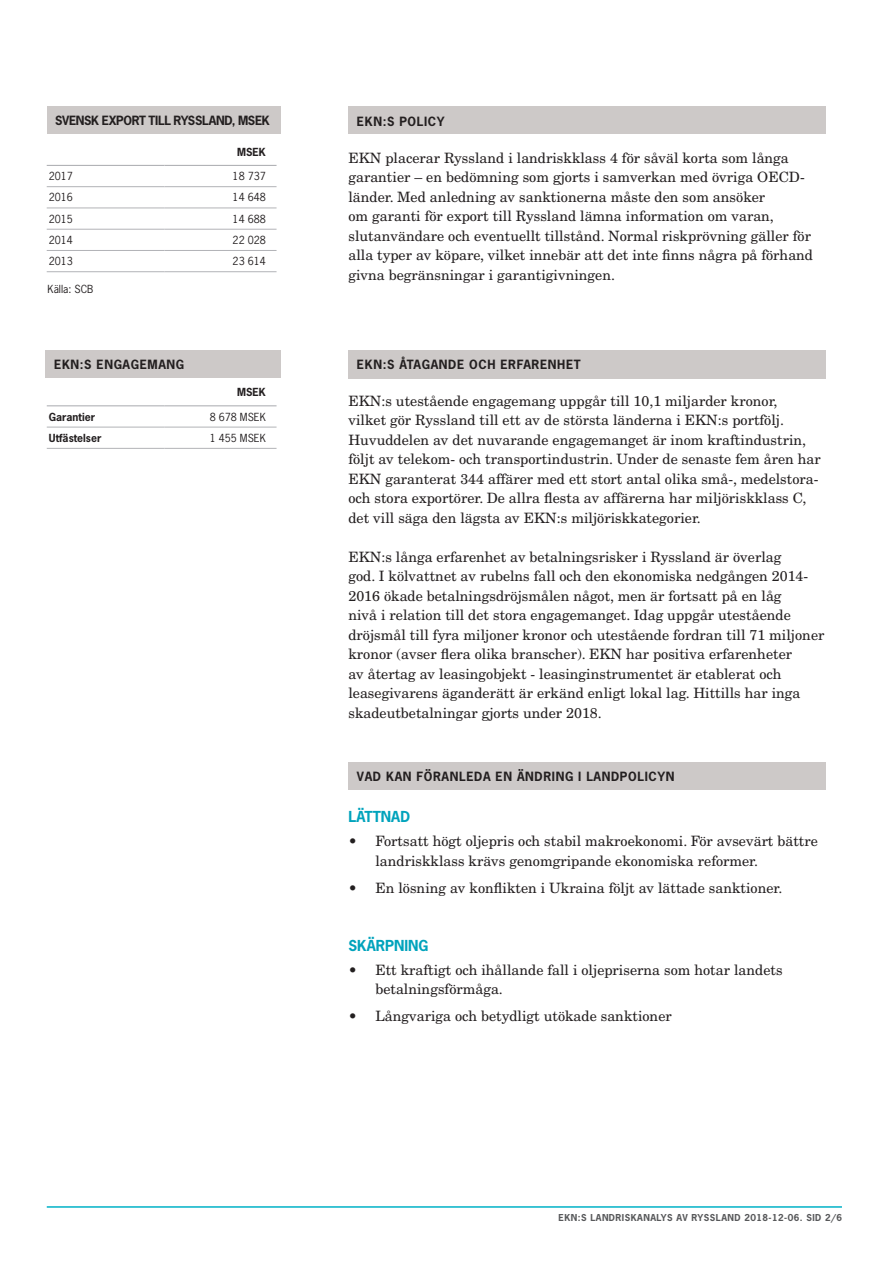
<style>
.page{position:relative;width:893px;height:1263px;background:#fff}
.page>*{position:absolute;margin:0;border:0;box-sizing:border-box;transform-origin:0 0}
.t1{font:14.25px/19.5px "New Century Schlbk LT Std";color:#231f20}
.t2{font:700 14.25px "News Gothic Std";color:#00a3bc}
.t3{font:700 12px "News Gothic Std";letter-spacing:.05em;color:#231f20}
.t4{font:700 12px "News Gothic Std";letter-spacing:-.03em;color:#231f20}
.Tabell_Bröd_Höger{font:10.5px "News Gothic Std";color:#231f20}
.Table_text_right_-_b{font:700 10.5px "News Gothic Std";color:#231f20}
.Tabell_Bröd____EKN14{font:10.5px "News Gothic Std";color:#231f20}
.t5{font:700 9px "News Gothic Std";letter-spacing:.05em;color:#57585a}
</style>
<div class="page">
<hr style="left:47px;top:1206px;width:795px;height:2px;background:#00b1c7">
<div style="left:48px;top:106px;width:233px;height:28px;background:#cdc9c8"></div>
<hr style="left:47px;top:186px;width:118px;height:1px;background:#b2b3b7">
<hr style="left:165px;top:186px;width:112px;height:1px;background:#b2b3b7">
<hr style="left:47px;top:165px;width:118px;height:1px;background:#b2b3b7">
<hr style="left:165px;top:165px;width:112px;height:1px;background:#b2b3b7">
<hr style="left:47px;top:208px;width:118px;height:1px;background:#b2b3b7">
<hr style="left:165px;top:208px;width:112px;height:1px;background:#b2b3b7">
<hr style="left:47px;top:229px;width:118px;height:1px;background:#b2b3b7">
<hr style="left:165px;top:229px;width:112px;height:1px;background:#b2b3b7">
<hr style="left:47px;top:250px;width:118px;height:1px;background:#b2b3b7">
<hr style="left:165px;top:250px;width:112px;height:1px;background:#b2b3b7">
<hr style="left:47px;top:271px;width:118px;height:1px;background:#b2b3b7">
<hr style="left:165px;top:271px;width:112px;height:1px;background:#b2b3b7">
<div style="left:46px;top:351px;width:235px;height:27px;background:#cdc9c8"></div>
<hr style="left:47px;top:405px;width:118px;height:1px;background:#b2b3b7">
<hr style="left:165px;top:405px;width:112px;height:1px;background:#b2b3b7">
<hr style="left:47px;top:427px;width:118px;height:1px;background:#b2b3b7">
<hr style="left:165px;top:427px;width:112px;height:1px;background:#b2b3b7">
<hr style="left:47px;top:448px;width:118px;height:1px;background:#b2b3b7">
<hr style="left:165px;top:448px;width:112px;height:1px;background:#b2b3b7">
<div style="left:348px;top:106px;width:478px;height:28px;background:#cdc9c8"></div>
<div style="left:348px;top:350px;width:478px;height:28px;background:#cdc9c8"></div>
<div style="left:348px;top:762px;width:478px;height:28px;background:#cdc9c8"></div>
<p class="t4" style="left:55px;top:113px;width:216px">SVENSK EXPORT TILL RYSSLAND, MSEK</p>
<p class="Table_text_right_-_b" style="left:237px;top:145px;width:30px">MSEK</p>
<p class="Tabell_Bröd____EKN14" style="left:49px;top:169px;width:26px">2017</p>
<p class="Tabell_Bröd_Höger" style="left:233px;top:169px;width:35px">18 737</p>
<p class="Tabell_Bröd____EKN14" style="left:49px;top:191px;width:26px">2016</p>
<p class="Tabell_Bröd_Höger" style="left:233px;top:191px;width:35px">14 648</p>
<p class="Tabell_Bröd____EKN14" style="left:49px;top:212px;width:26px">2015</p>
<p class="Tabell_Bröd_Höger" style="left:233px;top:212px;width:35px">14 688</p>
<p class="Tabell_Bröd____EKN14" style="left:49px;top:233px;width:26px">2014</p>
<p class="Tabell_Bröd_Höger" style="left:233px;top:233px;width:35px">22 028</p>
<p class="Tabell_Bröd____EKN14" style="left:49px;top:254px;width:26px">2013</p>
<p class="Tabell_Bröd_Höger" style="left:233px;top:254px;width:35px">23 614</p>
<p class="Tabell_Bröd_Höger" style="left:48px;top:282px;width:47px">Källa: SCB</p>
<p class="t3" style="left:54px;top:357px;width:132px">EKN:S ENGAGEMANG</p>
<p class="Table_text_right_-_b" style="left:237px;top:385px;width:30px">MSEK</p>
<p class="Table_text_right_-_b" style="left:49px;top:410px;width:48px">Garantier</p>
<p class="Tabell_Bröd_Höger" style="left:210px;top:410px;width:58px">8 678 MSEK</p>
<p class="Table_text_right_-_b" style="left:49px;top:431px;width:54px">Utfästelser</p>
<p class="Tabell_Bröd_Höger" style="left:210px;top:431px;width:58px">1 455 MSEK</p>
<p class="t3" style="left:357px;top:113px;width:89px">EKN:S POLICY</p>
<p class="t1" style="left:348px;top:148px;width:466px">EKN placerar Ryssland i landriskklass 4 för såväl korta som långa garantier – en bedömning som gjorts i samverkan med övriga OECD&shy;länder. Med anledning av sanktionerna måste den som ansöker<br>om garanti för export till Ryssland lämna information om varan, slutanvändare och eventuellt tillstånd. Normal riskprövning gäller för alla typer av köpare, vilket innebär att det inte finns några på förhand givna begränsningar i garantigivningen.</p>
<p class="t3" style="left:357px;top:357px;width:225px">EKN:S ÅTAGANDE OCH ERFARENHET</p>
<p class="t1" style="left:348px;top:391px;width:474px">EKN:s utestående engagemang uppgår till 10,1 miljarder kronor,<br>vilket gör Ryssland till ett av de största länderna i EKN:s portfölj.<br>Huvuddelen av det nuvarande engagemanget är inom kraftindustrin, följt av telekom- och transportindustrin. Under de senaste fem åren har EKN garanterat 344 affärer med ett stort antal olika små-, medelstora&shy;och stora exportörer. De allra flesta av affärerna har miljöriskklass C, det vill säga den lägsta av EKN:s miljöriskkategorier.</p>
<p class="t1" style="left:348px;top:547px;width:477px">EKN:s långa erfarenhet av betalningsrisker i Ryssland är överlag<br>god. I kölvattnet av rubelns fall och den ekonomiska nedgången 2014- 2016 ökade betalningsdröjsmålen något, men är fortsatt på en låg<br>nivå i relation till det stora engagemanget. Idag uppgår utestående dröjsmål till fyra miljoner kronor och utestående fordran till 71 miljoner kronor (avser flera olika branscher). EKN har positiva erfarenheter<br>av återtag av leasingobjekt - leasinginstrumentet är etablerat och leasegivarens äganderätt är erkänd enligt lokal lag. Hittills har inga skadeutbetalningar gjorts under 2018.</p>
<p class="t3" style="left:357px;top:768px;width:319px">VAD KAN FÖRANLEDA EN ÄNDRING I LANDPOLICYN</p>
<p class="t2" style="left:348px;top:807px;width:63px">LÄTTNAD</p>
<p class="t1" style="left:375px;top:831px;width:444px;text-indent:-27px">• Fortsatt högt oljepris och stabil makroekonomi. För avsevärt bättre landriskklass krävs genomgripande ekonomiska reformer.</p>
<p class="t1" style="left:348px;top:878px;width:435px">• En lösning av konflikten i Ukraina följt av lättade sanktioner.</p>
<p class="t2" style="left:348px;top:936px;width:82px">SKÄRPNING</p>
<p class="t1" style="left:375px;top:960px;width:409px;text-indent:-27px">• Ett kraftigt och ihållande fall i oljepriserna som hotar landets betalningsförmåga.</p>
<p class="t1" style="left:348px;top:1006px;width:325px">• Långvariga och betydligt utökade sanktioner</p>
<p class="t5" style="left:559px;top:1212px;width:285px">EKN:S LANDRISKANALYS AV RYSSLAND 2018-12-06. SID 2/6</p>
</div>
